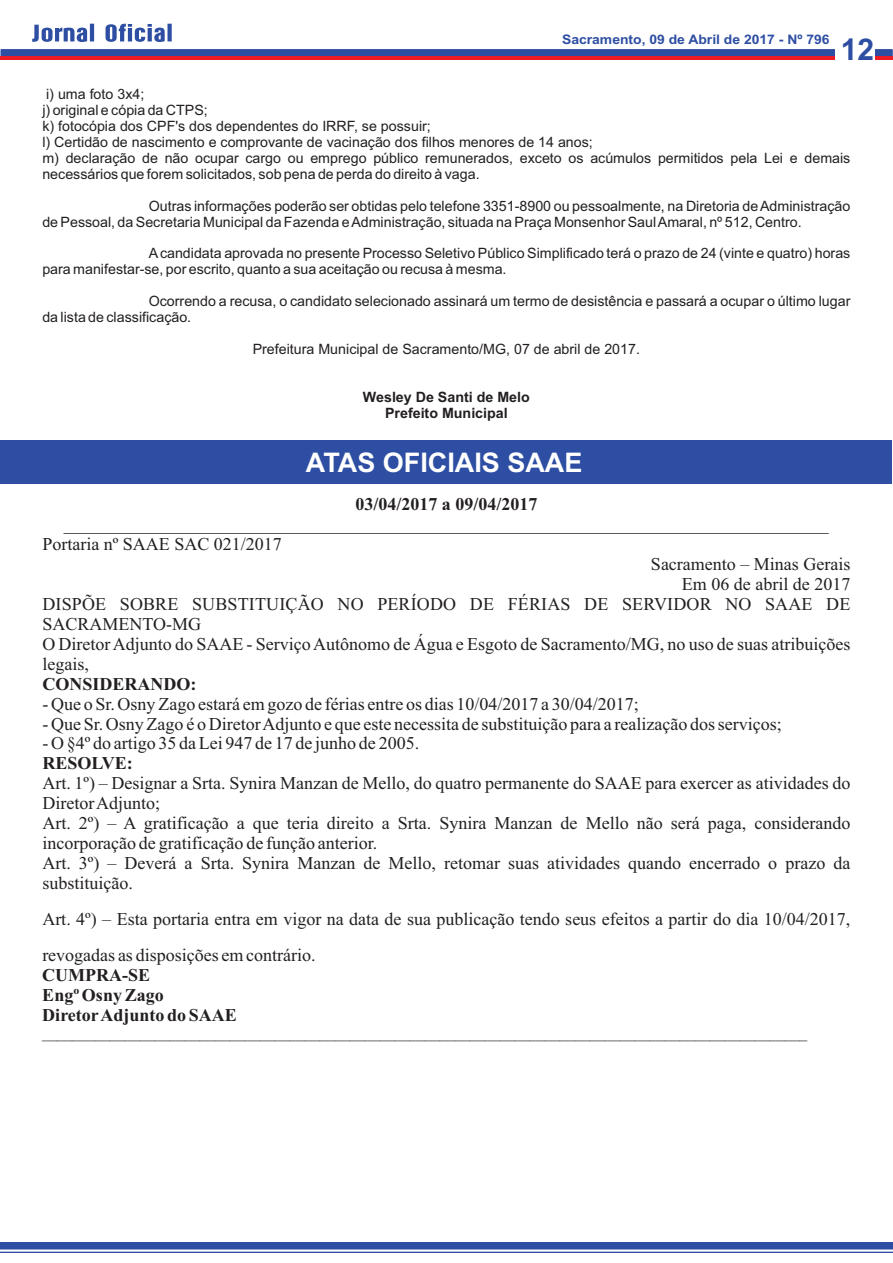
<style>
.page{position:relative;width:893px;height:1263px;background:#fff}
.page>*{position:absolute;margin:0;border:0;box-sizing:border-box;transform-origin:0 0}
.t1{font:700 30px "Arial";color:#2d4ea2}
.t2{font:700 27px "Arial";color:#fff}
.t3{font:18px/20px "Times New Roman";color:#231f20}
.t4{font:700 18px/20px "Times New Roman";color:#231f20}
.t5{font:15px "Times New Roman";color:#231f20}
.t6{font:14.25px/15.9px "Arial";color:#231f20}
.t7{font:700 14.25px/15.9px "Arial";color:#231f20;text-align:center}
.t8{font:700 13.2px "Arial";color:#2d4ea2;scale:1.06 1}
</style>
<div class="page">
<div style="left:0;top:49px;width:893px;height:7px;background:#2d4ea2"></div>
<hr style="left:0;top:56px;width:893px;height:4px;background:#ed1c24">
<div style="left:0;top:1242px;width:893px;height:11px;background:#b5c1de"></div>
<svg style="left:0;top:1242px;width:893px;height:9px"></svg>
<svg style="left:32px;top:24px;width:140px;height:18px"></svg>
<div style="left:836px;top:37px;width:39px;height:35px;background:#fff"></div>
<div style="left:0;top:440px;width:892px;height:43px;background:#2d4ea2"></div>
<p class="t8" style="left:562px;top:35px;width:254px">Sacramento, 09 de Abril de 2017 - Nº 796</p>
<h1 class="t1" style="left:841px;top:38px;width:35px">12</h1>
<p class="t6" style="left:42px;top:88px;width:809px">i) uma foto 3x4;<br>j) original e cópia da CTPS;<br>k) fotocópia dos CPF's dos dependentes do IRRF, se possuir;<br>l) Certidão de nascimento e comprovante de vacinação dos filhos menores de 14 anos;<br>m) declaração de não ocupar cargo ou emprego público remunerados, exceto os acúmulos permitidos pela Lei e demais necessários que forem solicitados, sob pena de perda do direito à vaga.</p>
<p class="t6" style="left:42px;top:199px;width:809px;text-indent:106px">Outras informações poderão ser obtidas pelo telefone 3351-8900 ou pessoalmente, na Diretoria de Administração de Pessoal, da Secretaria Municipal da Fazenda e Administração, situada na Praça Monsenhor Saul Amaral, nº 512, Centro.</p>
<p class="t6" style="left:42px;top:247px;width:809px;text-indent:106px">Acandidata aprovada no presente Processo Seletivo Público Simplificado terá o prazo de 24 (vinte e quatro) horas para manifestar-se, por escrito, quanto a sua aceitação ou recusa à mesma.</p>
<p class="t6" style="left:42px;top:295px;width:809px;text-indent:106px">Ocorrendo a recusa, o candidato selecionado assinará um termo de desistência e passará a ocupar o último lugar da lista de classificação.</p>
<p class="t6" style="left:253px;top:342px;width:389px">Prefeitura Municipal de Sacramento/MG, 07 de abril de 2017.</p>
<p class="t7" style="left:363px;top:390px;width:168px">Wesley De Santi de Melo<br>Prefeito Municipal</p>
<h2 class="t2" style="left:306px;top:452px;width:278px">ATAS OFICIAIS SAAE</h2>
<p class="t4" style="left:355px;top:496px;width:184px">03/04/2017 a 09/04/2017</p>
<p class="t3" style="left:64px;top:516px;width:767px">_____________________________________________________________________________________</p>
<p class="t3" style="left:42px;top:536px;width:241px">Portaria nº SAAE SAC 021/2017</p>
<p class="t3" style="left:651px;top:556px;width:201px">Sacramento – Minas Gerais</p>
<p class="t3" style="left:682px;top:576px;width:170px">Em 06 de abril de 2017</p>
<p class="t3" style="left:42px;top:596px;width:809px">DISPÕE SOBRE SUBSTITUIÇÃO NO PERÍODO DE FÉRIAS DE SERVIDOR NO SAAE DE</p>
<p class="t3" style="left:42px;top:615px;width:160px">SACRAMENTO-MG</p>
<p class="t3" style="left:42px;top:635px;width:810px">O Diretor Adjunto do SAAE - Serviço Autônomo de Água e Esgoto de Sacramento/MG, no uso de suas atribuições</p>
<p class="t3" style="left:42px;top:655px;width:48px">legais,</p>
<p class="t4" style="left:42px;top:675px;width:155px">CONSIDERANDO:</p>
<p class="t3" style="left:42px;top:695px;width:598px">- Que o Sr. Osny Zago estará em gozo de férias entre os dias 10/04/2017 a 30/04/2017;</p>
<p class="t3" style="left:42px;top:715px;width:741px">- Que Sr. Osny Zago é o Diretor Adjunto e que este necessita de substituição para a realização dos serviços;</p>
<p class="t3" style="left:42px;top:735px;width:378px">- O §4º do artigo 35 da Lei 947 de 17 de junho de 2005.</p>
<p class="t4" style="left:42px;top:755px;width:92px">RESOLVE:</p>
<p class="t3" style="left:42px;top:775px;width:809px">Art. 1º) – Designar a Srta. Synira Manzan de Mello, do quatro permanente do SAAE para exercer as atividades do Diretor Adjunto;<br>Art. 2º) – A gratificação a que teria direito a Srta. Synira Manzan de Mello não será paga, considerando incorporação de gratificação de função anterior.<br>Art. 3º) – Deverá a Srta. Synira Manzan de Mello, retomar suas atividades quando encerrado o prazo da substituição.</p>
<p class="t3" style="left:42px;top:903px;width:809px;line-height:36px">Art. 4º) – Esta portaria entra em vigor na data de sua publicação tendo seus efeitos a partir do dia 10/04/2017, revogadas as disposições em contrário.</p>
<p class="t4" style="left:42px;top:967px;width:196px">CUMPRA-SE<br>Engº Osny Zago<br>DiretorAdjunto do SAAE</p>
<p class="t5" style="left:42px;top:1028px;width:767px">______________________________________________________________________________________________________</p>
</div>
